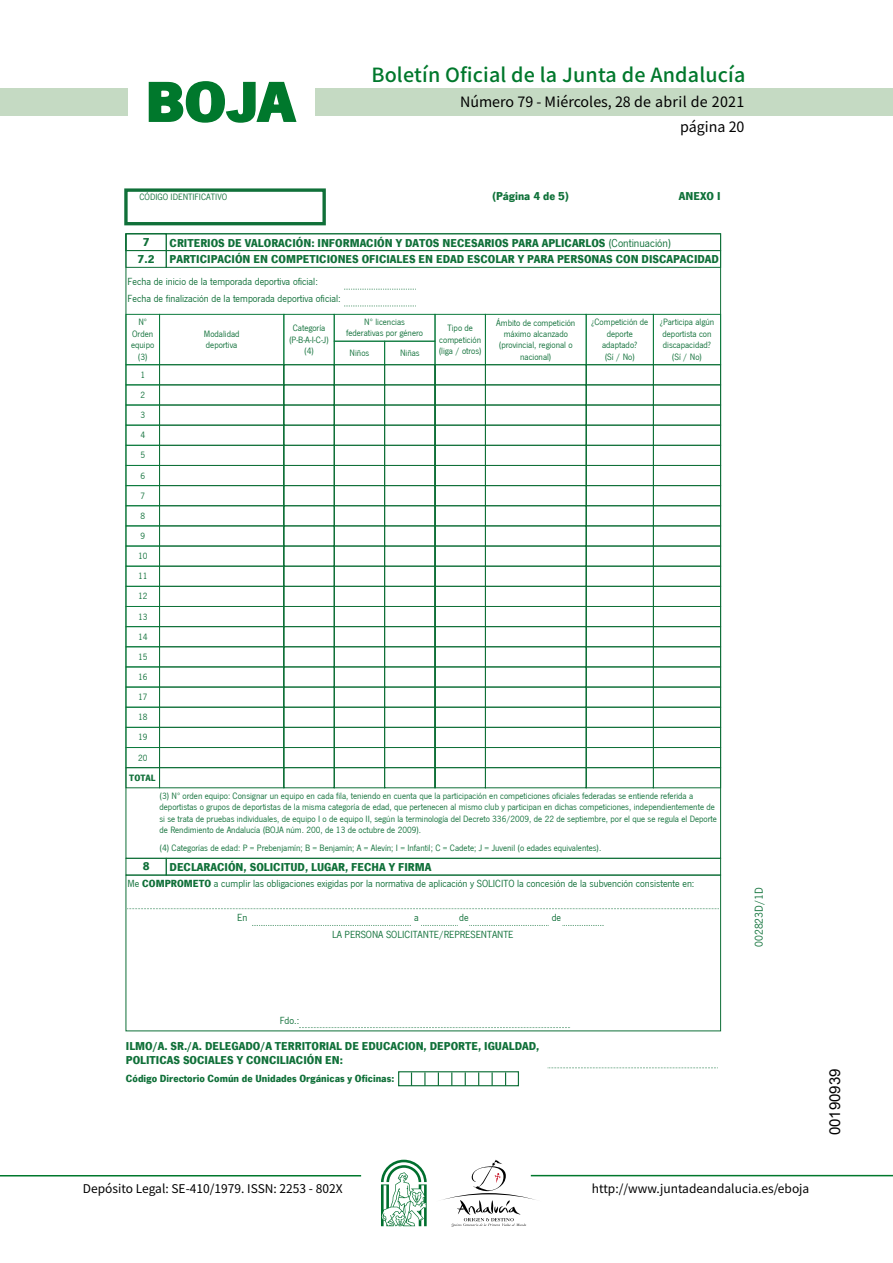
<style>
.page{position:relative;width:893px;height:1263px;background:#fff}
.page>*{position:absolute;margin:0;border:0;box-sizing:border-box;transform-origin:0 0}
.t1{font:700 57.75px "News Got T";color:#00782c;scale:1.14 1}
.t2{font:500 19.5px "Noto Sans HK";letter-spacing:.01em;color:#00782c}
.t3{font:15px "Arial";color:#000}
.t4{font:14.25px/24.5px "Noto Sans HK";color:#000;text-align:right}
.t5{font:12px "Noto Sans HK";color:#000}
.t6{font:700 11.85px/14.2px "News Got T";color:#107039}
.t7{font:700 11.85px "News Got T";color:#0f7139}
.t8{font:11.85px "News Got T";color:#0f7139}
.t9{font:10.65px/16.8px "News Got T";color:#107039}
.t10{font:700 10.65px "News Got T";color:#107039}
.t11{font:9.45px/11.4px "News Got T";color:#107039;text-align:center}
.t12{font:700 9.45px "News Got T";color:#107039}
.s1{font-weight:400}
.s2{font-weight:700}
</style>
<div class="page">
<div style="left:315px;top:88px;width:577px;height:28px;background:#c5dac3"></div>
<div style="left:0;top:88px;width:128px;height:28px;background:#c5dac3"></div>
<hr style="left:0;top:1175px;width:361px;height:2px;background:#00782c">
<hr style="left:531px;top:1175px;width:361px;height:1px;background:#00782c">
<svg style="left:148px;top:81px;width:149px;height:42px"></svg>
<svg style="left:442px;top:1160px;width:100px;height:67px"></svg>
<svg style="left:381px;top:1160px;width:45px;height:66px"></svg>
<div style="left:124px;top:188px;width:202px;height:37px;border:3px solid #107039"></div>
<svg style="left:125px;top:233px;width:596px;height:625px"></svg>
<div style="left:166px;top:233px;width:555px;height:18px;border:1px solid #107039"></div>
<div style="left:125px;top:250px;width:42px;height:18px;border:1px solid #107039"></div>
<div style="left:166px;top:250px;width:555px;height:18px;border:1px solid #107039"></div>
<svg style="left:344px;top:289px;width:73px;height:1px"></svg>
<svg style="left:344px;top:306px;width:73px;height:1px"></svg>
<div style="left:159px;top:314px;width:125px;height:51px;border:1px solid #0d7b3e"></div>
<div style="left:334px;top:314px;width:101px;height:27px;border:1px solid #0d7b3e"></div>
<div style="left:334px;top:341px;width:51px;height:24px;border:1px solid #0d7b3e"></div>
<div style="left:384px;top:341px;width:51px;height:24px;border:1px solid #0d7b3e"></div>
<div style="left:435px;top:314px;width:50px;height:51px;border:1px solid #0d7b3e"></div>
<div style="left:485px;top:314px;width:101px;height:51px;border:1px solid #0d7b3e"></div>
<div style="left:586px;top:314px;width:67px;height:51px;border:1px solid #0d7b3e"></div>
<div style="left:653px;top:314px;width:67px;height:51px;border:1px solid #0d7b3e"></div>
<svg style="left:126px;top:364px;width:595px;height:424px"></svg>
<div style="left:125px;top:858px;width:42px;height:18px;border:1px solid #107039"></div>
<div style="left:166px;top:858px;width:555px;height:18px;border:1px solid #107039"></div>
<div style="left:125px;top:875px;width:596px;height:156px;border:1px solid #107039"></div>
<svg style="left:127px;top:908px;width:592px;height:1px"></svg>
<svg style="left:252px;top:925px;width:159px;height:1px"></svg>
<svg style="left:421px;top:925px;width:37px;height:1px"></svg>
<svg style="left:469px;top:925px;width:79px;height:1px"></svg>
<svg style="left:562px;top:925px;width:42px;height:1px"></svg>
<svg style="left:299px;top:1027px;width:271px;height:1px"></svg>
<svg style="left:547px;top:1068px;width:169px;height:1px"></svg>
<div style="left:398px;top:1071px;width:121px;height:15px;border:1px solid #107039"></div>
<svg style="left:411px;top:1072px;width:1px;height:14px"></svg>
<svg style="left:424px;top:1072px;width:1px;height:14px"></svg>
<svg style="left:438px;top:1072px;width:1px;height:14px"></svg>
<svg style="left:451px;top:1072px;width:1px;height:14px"></svg>
<svg style="left:464px;top:1072px;width:2px;height:14px"></svg>
<svg style="left:478px;top:1072px;width:1px;height:14px"></svg>
<svg style="left:491px;top:1072px;width:1px;height:14px"></svg>
<svg style="left:505px;top:1072px;width:1px;height:14px"></svg>
<h1 class="t1" style="left:145px;top:68px;width:133px">BOJA</h1>
<h2 class="t2" style="left:371px;top:64px;width:375px">Boletín Oficial de la Junta de Andalucía</h2>
<h3 class="t4" style="left:460px;top:90px;width:286px">Número 79 - Miércoles, 28 de abril de 2021 página 20</h3>
<p class="t7" style="left:492px;top:189px;width:78px">(Página 4 de 5)</p>
<p class="t7" style="left:679px;top:189px;width:43px">ANEXO I</p>
<p class="t11" style="left:139px;top:192px;width:89px">CÓDIGO IDENTIFICATIVO</p>
<p class="t6" style="left:143px;top:235px;width:8px">7</p>
<p class="t6" style="left:170px;top:235px;width:503px">CRITERIOS DE VALORACIÓN: INFORMACIÓN Y DATOS NECESARIOS PARA APLICARLOS <span class="s1">(Continuación)</span></p>
<p class="t6" style="left:138px;top:252px;width:18px">7.2</p>
<p class="t6" style="left:170px;top:252px;width:551px">PARTICIPACIÓN EN COMPETICIONES OFICIALES EN EDAD ESCOLAR Y PARA PERSONAS CON DISCAPACIDAD</p>
<p class="t9" style="left:128px;top:273px;width:214px">Fecha de inicio de la temporada deportiva oficial:<br>Fecha de finalización de la temporada deportiva oficial:</p>
<p class="t11" style="left:131px;top:317px;width:25px">Nº<br>Orden equipo (3)</p>
<p class="t11" style="left:204px;top:328px;width:37px;text-align:left">Modalidad deportiva</p>
<p class="t11" style="left:289px;top:323px;width:41px">Categoría (P-B-A-I-C-J) (4)</p>
<p class="t11" style="left:346px;top:316px;width:78px">Nº licencias federativas por género</p>
<p class="t11" style="left:438px;top:323px;width:44px">Tipo de competición (liga / otros)</p>
<p class="t11" style="left:496px;top:317px;width:81px">Ámbito de competición máximo alcanzado (provincial, regional o nacional)</p>
<p class="t11" style="left:591px;top:317px;width:59px">¿Competición de deporte adaptado?<br>(Sí / No)</p>
<p class="t11" style="left:659px;top:317px;width:56px">¿Participa algún deportista con discapacidad? (Sí / No)</p>
<p class="t11" style="left:349px;top:347px;width:21px">Niños</p>
<p class="t11" style="left:400px;top:347px;width:21px">Niñas</p>
<p class="t11" style="left:138px;top:365px;width:11px;line-height:20.1px;text-align:left">1<br>2<br>3<br>4<br>5<br>6<br>7<br>8<br>9<br>10<br>11<br>12<br>13<br>14<br>15<br>16<br>17<br>18<br>19<br>20</p>
<p class="t12" style="left:129px;top:772px;width:28px">TOTAL</p>
<p class="t11" style="left:159px;top:790px;width:559px;text-align:left">(3) Nº orden equipo: Consignar un equipo en cada fila, teniendo en cuenta que la participación en competiciones oficiales federadas se entiende referida a deportistas o grupos de deportistas de la misma categoría de edad, que pertenecen al mismo club y participan en dichas competiciones, independientemente de si se trata de pruebas individuales, de equipo I o de equipo II, según la terminología del Decreto 336/2009, de 22 de septiembre, por el que se regula el Deporte de Rendimiento de Andalucía (BOJA núm. 200, de 13 de octubre de 2009).</p>
<p class="t11" style="left:159px;top:843px;width:443px">(4) Categorías de edad: P = Prebenjamín; B = Benjamín; A = Alevín; I = Infantil; C = Cadete; J = Juvenil (o edades equivalentes).</p>
<p class="t6" style="left:143px;top:859px;width:8px">8</p>
<p class="t6" style="left:170px;top:860px;width:263px">DECLARACIÓN, SOLICITUD, LUGAR, FECHA Y FIRMA</p>
<p class="t9" style="left:128px;top:875px;width:568px">Me <span class="s2">COMPROMETO</span> a cumplir las obligaciones exigidas por la normativa de aplicación y SOLICITO la concesión de la subvención consistente en:</p>
<p class="t9" style="left:237px;top:909px;width:12px">En</p>
<p class="t9" style="left:414px;top:909px;width:6px">a</p>
<p class="t9" style="left:459px;top:910px;width:11px">de</p>
<p class="t9" style="left:551px;top:909px;width:11px">de</p>
<p class="t9" style="left:332px;top:926px;width:183px">LA PERSONA SOLICITANTE/REPRESENTANTE</p>
<p class="t8" style="left:752px;top:947px;width:61px;rotate:-90deg">002823D/1D</p>
<p class="t9" style="left:280px;top:1012px;width:21px">Fdo.:</p>
<p class="t6" style="left:126px;top:1039px;width:415px">ILMO/A. SR./A. DELEGADO/A TERRITORIAL DE EDUCACION, DEPORTE, IGUALDAD,<br>POLITICAS SOCIALES Y CONCILIACIÓN EN:</p>
<p class="t10" style="left:126px;top:1072px;width:270px">Código Directorio Común de Unidades Orgánicas y Oficinas:</p>
<p class="t5" style="left:83px;top:1181px;width:261px">Depósito Legal: SE-410/1979. ISSN: 2253 - 802X</p>
<p class="t5" style="left:592px;top:1181px;width:219px">http://www.juntadeandalucia.es/eboja</p>
<h3 class="t3" style="left:825px;top:1135px;width:68px;rotate:-90deg">00190939</h3>
</div>
